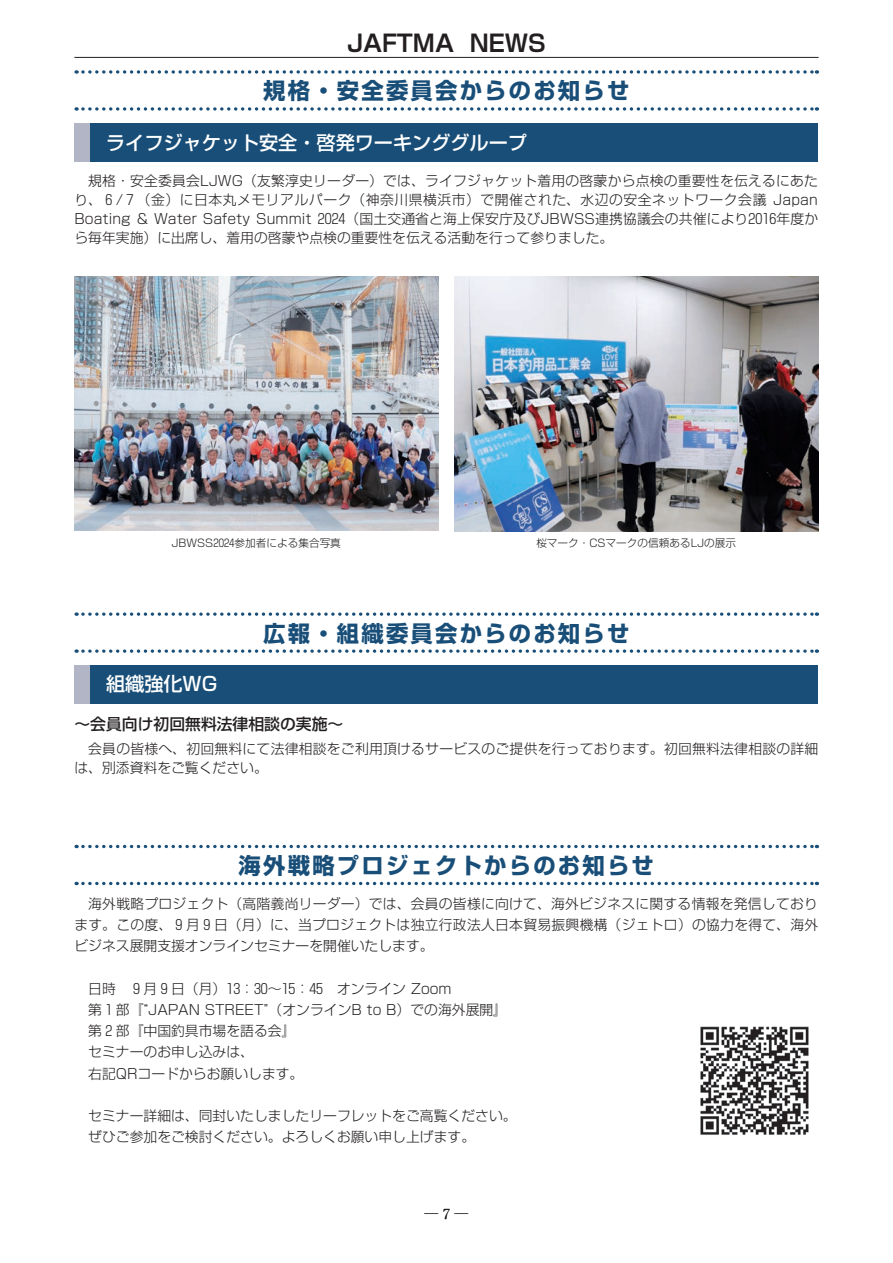
<style>
.page{position:relative;width:893px;height:1263px;background:#fff}
.page>*{position:absolute;margin:0;border:0;box-sizing:border-box;transform-origin:0 0}
.t1{font:700 23.4px "Shin Go Pr 6 De";color:#231f20}
.t2{font:700 22.35px "Shin Go Pr 6";letter-spacing:.1em;color:#184e78}
.t3{font:500 19.2px "Shin Go Pr 6";color:#fff}
.t4{font:500 15.75px "Shin Go Pr 6";color:#231f20}
.t5{font:300 13.8px/21.3px "Shin Go Pr 6";color:#231f20}
.t6{font:13.8px "Ryumin Pr 6";color:#231f20}
.t7{font:300 10.65px "Shin Go Pr 6";color:#231f20}
</style>
<div class="page">
<hr style="left:74px;top:57px;width:745px;height:1px;background:#231f20">
<svg style="left:83px;top:107px;width:734px;height:4px"></svg>
<svg style="left:83px;top:70px;width:734px;height:4px"></svg>
<div style="left:74px;top:123px;width:16px;height:39px;background:#b2b5c6"></div>
<div style="left:90px;top:123px;width:728px;height:39px;background:#184e78"></div>
<img style="left:74px;top:277px;width:364px;height:254px">
<img style="left:454px;top:277px;width:364px;height:255px">
<svg style="left:83px;top:649px;width:734px;height:4px"></svg>
<svg style="left:83px;top:612px;width:734px;height:4px"></svg>
<div style="left:74px;top:665px;width:16px;height:38px;background:#b2b5c6"></div>
<div style="left:90px;top:665px;width:728px;height:38px;background:#184e78"></div>
<svg style="left:83px;top:882px;width:734px;height:3px"></svg>
<svg style="left:83px;top:845px;width:734px;height:3px"></svg>
<img style="left:700px;top:1026px;width:109px;height:109px">
<h1 class="t1" style="left:347px;top:24px;width:200px">JAFTMA NEWS</h1>
<h2 class="t2" style="left:263px;top:73px;width:368px">規格・安全委員会からのお知らせ</h2>
<h3 class="t3" style="left:106px;top:127px;width:422px">ライフジャケット安全・啓発ワーキンググループ</h3>
<p class="t5" style="left:74px;top:170px;width:745px;line-height:19.2px;text-align:justify;text-indent:14px">規格・安全委員会LJWG（友繁淳史リーダー）では、ライフジャケット着用の啓蒙から点検の重要性を伝えるにあたり、 6 / 7 （金）に日本丸メモリアルパーク（神奈川県横浜市）で開催された、水辺の安全ネットワーク会議 Japan Boating &amp; Water Safety Summit 2024（国土交通省と海上保安庁及びJBWSS連携協議会の共催により2016年度から毎年実施）に出席し、着用の啓蒙や点検の重要性を伝える活動を行って参りました。</p>
<p class="t7" style="left:172px;top:534px;width:171px">JBWSS2024参加者による集合写真</p>
<p class="t7" style="left:536px;top:534px;width:201px">桜マーク・CSマークの信頼あるLJの展示</p>
<h3 class="t3" style="left:106px;top:668px;width:113px">組織強化WG</h3>
<h2 class="t2" style="left:263px;top:615px;width:368px">広報・組織委員会からのお知らせ</h2>
<p class="t4" style="left:74px;top:711px;width:270px">～会員向け初回無料法律相談の実施～</p>
<p class="t5" style="left:74px;top:738px;width:745px;line-height:19.2px;text-indent:14px">会員の皆様へ、初回無料にて法律相談をご利用頂けるサービスのご提供を行っております。初回無料法律相談の詳細は、別添資料をご覧ください。</p>
<h2 class="t2" style="left:239px;top:848px;width:417px">海外戦略プロジェクトからのお知らせ</h2>
<p class="t5" style="left:74px;top:891px;width:745px;text-align:justify;text-indent:14px">海外戦略プロジェクト（高階義尚リーダー）では、会員の皆様に向けて、海外ビジネスに関する情報を発信しております。この度、 9 月 9 日（月）に、当プロジェクトは独立行政法人日本貿易振興機構（ジェトロ）の協力を得て、海外ビジネス展開支援オンラインセミナーを開催いたします。</p>
<p class="t5" style="left:88px;top:976px;width:420px">日時　 9 月 9 日（月）13：30～15：45　オンライン Zoom<br>第１部『“JAPAN STREET”（オンラインB to B）での海外展開』第２部『中国釣具市場を語る会』<br>セミナーのお申し込みは、<br>右記QRコードからお願いします。</p>
<p class="t5" style="left:88px;top:1104px;width:430px">セミナー詳細は、同封いたしましたリーフレットをご高覧ください。ぜひご参加をご検討ください。よろしくお願い申し上げます。</p>
<p class="t6" style="left:425px;top:1203px;width:45px">─ 7 ─</p>
</div>
